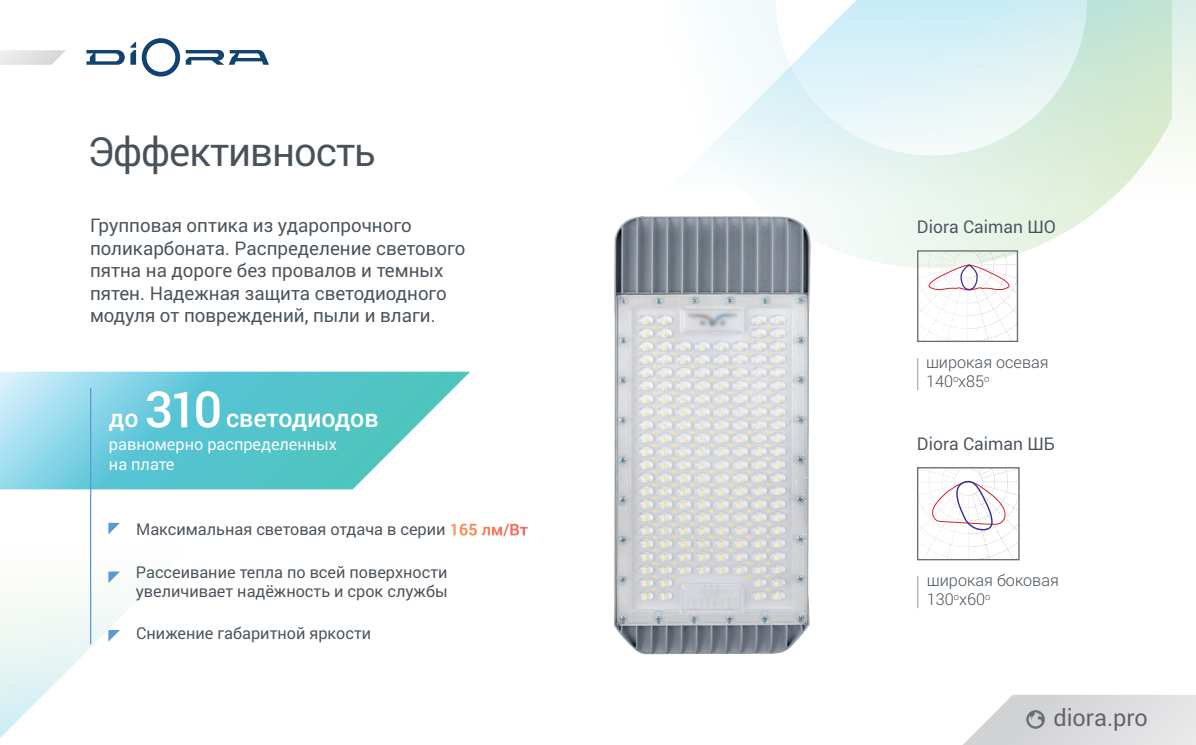
<style>
.page{position:relative;width:1196px;height:745px;background:#fff}
.page>*{position:absolute;margin:0;border:0;box-sizing:border-box;transform-origin:0 0}
.t1{font:40px "Roboto";letter-spacing:-.025em;color:#49525a}
.t2{font:500 25px "Roboto";color:#fff}
.t3{font:23.5px "Roboto";color:#636366}
.t4{font:18.75px/22.5px "Roboto";color:#49525a}
.t5{font:17.5px "Roboto";color:#49525a}
.t6{font:16.25px/19.5px "Roboto";color:#49525a}
.t7{font:300 16.25px/19.5px "Roboto";color:#49525a}
.t8{font:16.25px/19.5px "Roboto";color:#fff}
.s1{font-size:50px}
.s2{font-weight:700;color:#fff}
</style>
<div class="page">
<svg style="left:964px;top:695px;width:232px;height:49px;background:#dcddde"></svg>
<svg style="left:142px;top:38px;width:38px;height:38px"></svg>
<svg style="left:86px;top:42px;width:50px;height:23px"></svg>
<svg style="left:186px;top:50px;width:83px;height:15px"></svg>
<svg style="left:0;top:50px;width:66px;height:15px"></svg>
<svg style="left:814px;top:198px;width:298px;height:70px"></svg>
<svg style="left:698px;top:0;width:498px;height:198px"></svg>
<svg style="left:0;top:541px;width:137px;height:197px"></svg>
<img style="left:614px;top:210px;width:207px;height:445px">
<svg style="left:0;top:371px;width:470px;height:118px;background:#7bd1d9"></svg>
<svg style="left:108px;top:522px;width:12px;height:12px"></svg>
<svg style="left:108px;top:571px;width:12px;height:11px"></svg>
<svg style="left:108px;top:629px;width:12px;height:12px"></svg>
<hr style="left:90px;top:388px;width:1px;height:255px;background:#5b99d2">
<hr style="left:917px;top:576px;width:1px;height:32px;background:#b5b6b6">
<svg style="left:917px;top:467px;width:103px;height:92px"></svg>
<hr style="left:917px;top:358px;width:1px;height:32px;background:#b5b6b6">
<svg style="left:917px;top:250px;width:102px;height:91px"></svg>
<h1 class="t1" style="left:87px;top:124px;width:290px">Эффективность</h1>
<p class="t4" style="left:90px;top:213px;width:377px">Групповая оптика из ударопрочного поликарбоната. Распределение светового пятна на дороге без провалов и темных пятен. Надежная защита светодиодного модуля от повреждений, пыли и влаги.</p>
<p class="t5" style="left:917px;top:214px;width:141px">Diora Caiman ШО</p>
<p class="t7" style="left:926px;top:351px;width:124px">широкая осевая<br>140<sup>o</sup>x85<sup>o</sup></p>
<h2 class="t2" style="left:109px;top:401px;width:271px">до <span class="s1">310</span> светодиодов</h2>
<p class="t8" style="left:109px;top:434px;width:230px">равномерно распределенных на плате</p>
<p class="t5" style="left:917px;top:431px;width:139px">Diora Caiman ШБ</p>
<p class="t6" style="left:136px;top:519px;width:393px">Максимальная световая отдача в серии <span class="s2">165 лм/Вт</span></p>
<p class="t6" style="left:136px;top:561px;width:313px">Рассеивание тепла по всей поверхности увеличивает надёжность и срок службы</p>
<p class="t6" style="left:136px;top:622px;width:236px">Снижение габаритной яркости</p>
<p class="t7" style="left:927px;top:569px;width:133px">широкая боковая<br>130<sup>o</sup>x60<sup>o</sup></p>
<p class="t3" style="left:1053px;top:700px;width:96px">diora.pro</p>
</div>
